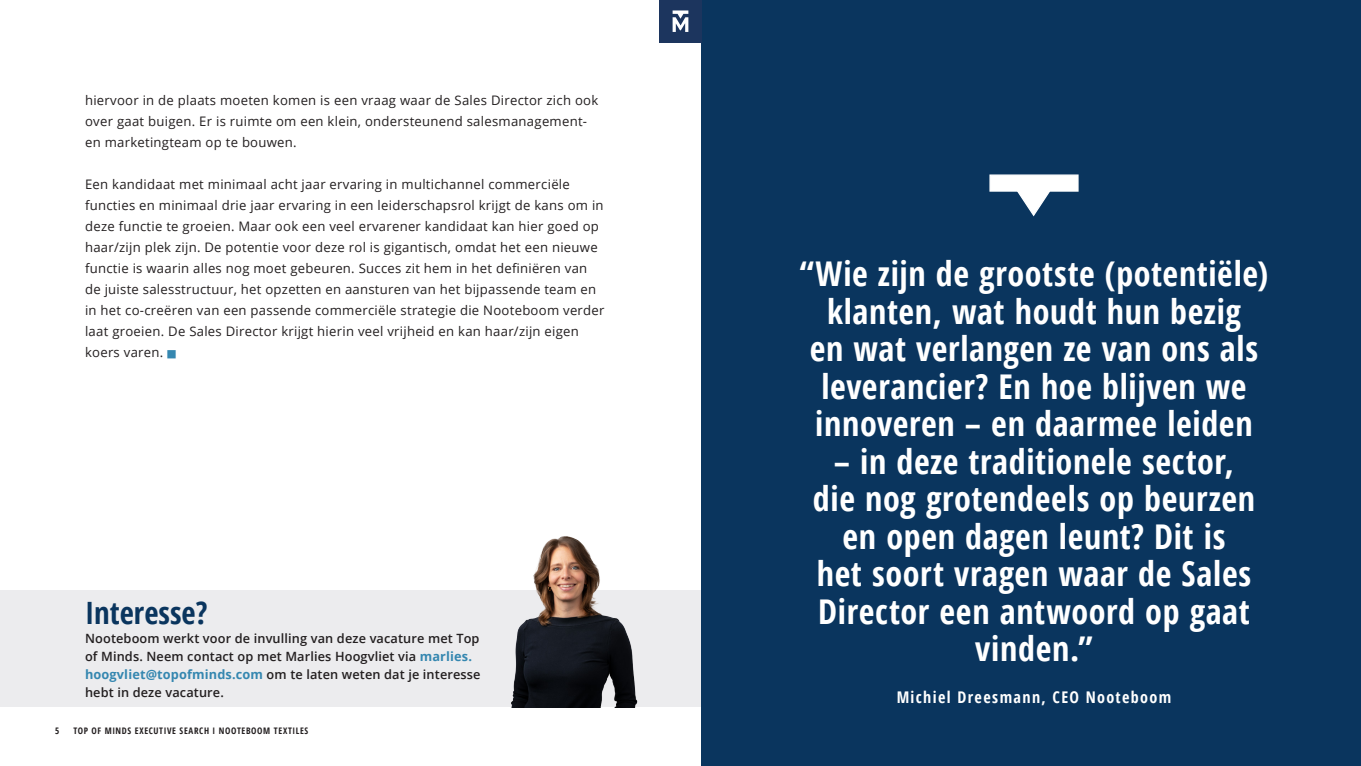
<style>
.page{position:relative;width:1361px;height:766px;background:#fff}
.page>*{position:absolute;margin:0;border:0;box-sizing:border-box;transform-origin:0 0}
.Page_header_kopie{font:700 condensed 34.05px/37.5px "Open Sans";letter-spacing:.02em;color:#fff;text-align:center}
.t1{font:700 condensed 30.75px "Open Sans";color:#0a355e}
.t2{font:700 condensed 16.12px "Open Sans";letter-spacing:.085em;color:#fff}
.t3{font:13.12px/21px "Open Sans";letter-spacing:.02em;color:#231f20}
.t4{font:600 12.75px/18px "Open Sans";letter-spacing:.01em;color:#231f20}
.t5{font:700 condensed 9px "Open Sans";letter-spacing:.07em;color:#231f20}
.s1{color:#3587b0}
.s2{font-weight:700;color:#3587b0}
</style>
<div class="page">
<div style="left:0;top:590px;width:702px;height:116px;background:#ececee"></div>
<div style="left:702px;top:0;width:659px;height:765px;background:#0a355e"></div>
<svg style="left:989px;top:174px;width:90px;height:43px"></svg>
<img style="left:511px;top:536px;width:127px;height:170px">
<div style="left:659px;top:0;width:43px;height:43px;background:#1c355e"></div>
<svg style="left:672px;top:10px;width:16px;height:22px"></svg>
<p class="t3" style="left:85px;top:89px;width:515px">hiervoor in de plaats moeten komen is een vraag waar de Sales Director zich ook over gaat buigen. Er is ruimte om een klein, ondersteunend salesmanagement&shy;en marketingteam op te bouwen.</p>
<p class="t3" style="left:85px;top:173px;width:521px">Een kandidaat met minimaal acht jaar ervaring in multichannel commerciële functies en minimaal drie jaar ervaring in een leiderschapsrol krijgt de kans om in deze functie te groeien. Maar ook een veel ervarener kandidaat kan hier goed op haar/zijn plek zijn. De potentie voor deze rol is gigantisch, omdat het een nieuwe functie is waarin alles nog moet gebeuren. Succes zit hem in het definiëren van de juiste salesstructuur, het opzetten en aansturen van het bijpassende team en in het co-creëren van een passende commerciële strategie die Nooteboom verder laat groeien. De Sales Director krijgt hierin veel vrijheid en kan haar/zijn eigen koers varen. <span class="s1">■</span></p>
<p class="t1" style="left:85px;top:591px;width:124px">Interesse?</p>
<p class="t4" style="left:85px;top:628px;width:397px">Nooteboom werkt voor de invulling van deze vacature met Top of Minds. Neem contact op met Marlies Hoogvliet via <span class="s2">marlies. hoogvliet@topofminds.com</span> om te laten weten dat je interesse hebt in deze vacature.</p>
<p class="t5" style="left:55px;top:724px;width:6px">5</p>
<p class="t5" style="left:73px;top:724px;width:236px">TOP OF MINDS EXECUTIVE SEARCH I NOOTEBOOM TEXTILES</p>
<p class="Page_header_kopie" style="left:799px;top:254px;width:470px">“Wie zijn de grootste (potentiële) klanten, wat houdt hun bezig<br>en wat verlangen ze van ons als leverancier? En hoe blijven we innoveren – en daarmee leiden</p>
<p class="Page_header_kopie" style="left:813px;top:441px;width:443px">– in deze traditionele sector, die nog grotendeels op beurzen en open dagen leunt? Dit is<br>het soort vragen waar de Sales<br>Director een antwoord op gaat vinden.”</p>
<p class="t2" style="left:896px;top:685px;width:276px">Michiel Dreesmann, CEO Nooteboom</p>
</div>
